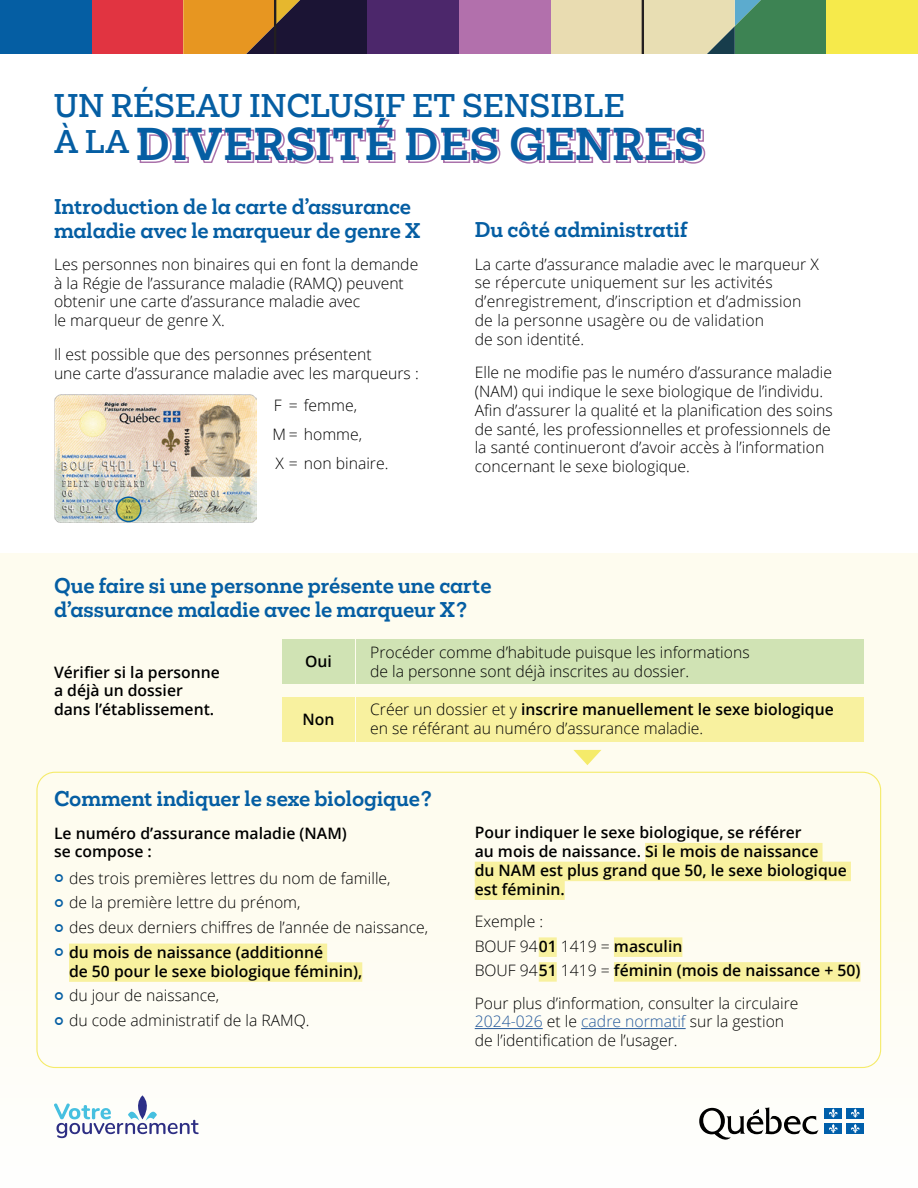
<style>
.page{position:relative;width:918px;height:1188px;background:#fff}
.page>*{position:absolute;margin:0;border:0;box-sizing:border-box;transform-origin:0 0}
.t1{font:700 42px "Mokoko";letter-spacing:.015em;color:#055ea3}
.t2{font:500 30px "Mokoko";color:#055ea3}
.t3{font:700 19.5px/24px "Mokoko";color:#055ea3}
.t4{font:300 15.75px/18.8px "Open Sans";color:#000}
.t5{font:600 15.75px/18.8px "Open Sans";color:#000}
.s1{font-weight:600}
.s2{font-weight:300}
.s3{color:#275b9b}
</style>
<div class="page">
<div style="left:0;top:553px;width:918px;height:635px;background:#fefcef"></div>
<div style="left:551px;top:0;width:92px;height:54px;background:#e9dcb1"></div>
<div style="left:459px;top:0;width:92px;height:54px;background:#b270ac"></div>
<div style="left:91px;top:0;width:92px;height:54px;background:#e13441"></div>
<div style="left:0;top:0;width:91px;height:54px;background:#055ea3"></div>
<div style="left:827px;top:0;width:91px;height:54px;background:#f6ea4b"></div>
<svg style="left:644px;top:0;width:183px;height:54px;background:#8cab83"></svg>
<div style="left:367px;top:0;width:92px;height:54px;background:#4c276b"></div>
<svg style="left:183px;top:0;width:184px;height:54px;background:#7f552b"></svg>
<hr style="left:274px;top:0;width:2px;height:54px;background:#231f20">
<hr style="left:642px;top:0;width:2px;height:54px;background:#231f20">
<svg style="left:699px;top:1107px;width:119px;height:33px"></svg>
<div style="left:825px;top:1108px;width:17px;height:10px;background:#005faa"></div>
<svg style="left:829px;top:1108px;width:9px;height:10px"></svg>
<div style="left:847px;top:1108px;width:17px;height:10px;background:#005faa"></div>
<svg style="left:851px;top:1108px;width:9px;height:10px"></svg>
<div style="left:825px;top:1123px;width:17px;height:11px;background:#005faa"></div>
<svg style="left:829px;top:1124px;width:9px;height:9px"></svg>
<div style="left:847px;top:1123px;width:17px;height:11px;background:#005faa"></div>
<svg style="left:851px;top:1124px;width:9px;height:9px"></svg>
<svg style="left:54px;top:1095px;width:145px;height:43px"></svg>
<img style="left:54px;top:394px;width:203px;height:129px">
<svg style="left:117px;top:497px;width:24px;height:25px"></svg>
<div style="left:116px;top:497px;width:26px;height:25px;border:2px solid #055ea3;border-radius:50%"></div>
<div style="left:69px;top:944px;width:258px;height:19px;background:#f8f19f"></div>
<div style="left:69px;top:962px;width:293px;height:20px;background:#f8f19f"></div>
<div style="left:357px;top:640px;width:507px;height:44px;background:#d0e3b4"></div>
<div style="left:357px;top:697px;width:507px;height:45px;background:#f8f19f"></div>
<div style="left:645px;top:843px;width:178px;height:19px;background:#f8f19f"></div>
<div style="left:475px;top:862px;width:376px;height:19px;background:#f8f19f"></div>
<div style="left:475px;top:880px;width:90px;height:20px;background:#f8f19f"></div>
<div style="left:539px;top:937px;width:18px;height:20px;background:#f8f19f"></div>
<div style="left:614px;top:937px;width:68px;height:20px;background:#f8f19f"></div>
<div style="left:539px;top:962px;width:18px;height:20px;background:#f8f19f"></div>
<div style="left:614px;top:962px;width:246px;height:20px;background:#f8f19f"></div>
<hr style="left:475px;top:1028px;width:68px;height:1px;background:#275b9b">
<hr style="left:581px;top:1028px;width:105px;height:1px;background:#275b9b">
<svg style="left:573px;top:750px;width:28px;height:15px"></svg>
<div style="left:282px;top:640px;width:73px;height:44px;background:#d0e3b4"></div>
<div style="left:282px;top:697px;width:73px;height:45px;background:#f8f19f"></div>
<h1 class="t2" style="left:54px;top:86px;width:572px">UN RÉSEAU INCLUSIF ET SENSIBLE</h1>
<h1 class="t1" style="left:54px;top:116px;width:651px"><sup>À</sup> <sup>LA</sup> DIVERSITÉ DES GENRES</h1>
<h2 class="t3" style="left:54px;top:194px;width:368px">Introduction de la carte d’assurance maladie avec le marqueur de genre X</h2>
<p class="t4" style="left:54px;top:254px;width:366px">Les personnes non binaires qui en font la demande à la Régie de l’assurance maladie (RAMQ) peuvent obtenir une carte d’assurance maladie avec<br>le marqueur de genre X.</p>
<p class="t4" style="left:54px;top:344px;width:366px">Il est possible que des personnes présentent<br>une carte d’assurance maladie avec les marqueurs :</p>
<h2 class="t3" style="left:475px;top:218px;width:214px">Du côté administratif</h2>
<p class="t4" style="left:475px;top:254px;width:346px">La carte d’assurance maladie avec le marqueur X se répercute uniquement sur les activités d’enregistrement, d’inscription et d’admission de la personne usagère ou de validation<br>de son identité.</p>
<p class="t4" style="left:475px;top:363px;width:360px">Elle ne modifie pas le numéro d’assurance maladie (NAM) qui indique le sexe biologique de l’individu.<br>Afin d’assurer la qualité et la planification des soins de santé, les professionnelles et professionnels de la santé continueront d’avoir accès à l’information concernant le sexe biologique.</p>
<p class="t4" style="left:274px;top:395px;width:85px">F = femme,</p>
<p class="t4" style="left:272px;top:424px;width:91px">M = homme,</p>
<p class="t4" style="left:276px;top:454px;width:114px">X = non binaire.</p>
<h2 class="t3" style="left:54px;top:574px;width:439px">Que faire si une personne présente une carte d’assurance maladie avec le marqueur X ?</h2>
<p class="t5" style="left:54px;top:662px;width:167px">Vérifier si la personne a déjà un dossier dans l’établissement.</p>
<p class="t5" style="left:305px;top:652px;width:28px">Oui</p>
<p class="t5" style="left:303px;top:709px;width:33px">Non</p>
<p class="t4" style="left:370px;top:642px;width:381px">Procéder comme d’habitude puisque les informations de la personne sont déjà inscrites au dossier.</p>
<p class="t4" style="left:370px;top:700px;width:465px">Créer un dossier et y <span class="s1">inscrire manuellement le sexe biologique </span>en se référant au numéro d’assurance maladie.</p>
<h2 class="t3" style="left:54px;top:787px;width:379px">Comment indiquer le sexe biologique ?</h2>
<p class="t5" style="left:54px;top:823px;width:294px">Le numéro d’assurance maladie (NAM) se compose :</p>
<p class="t4" style="left:69px;top:868px;width:323px">des trois premières lettres du nom de famille,</p>
<p class="t4" style="left:69px;top:893px;width:233px">de la première lettre du prénom,</p>
<p class="t4" style="left:69px;top:918px;width:361px">des deux derniers chiffres de l’année de naissance,</p>
<p class="t5" style="left:69px;top:942px;width:295px">du mois de naissance (additionné<br>de 50 pour le sexe biologique féminin),</p>
<p class="t4" style="left:69px;top:986px;width:152px">du jour de naissance,</p>
<p class="t4" style="left:69px;top:1011px;width:242px">du code administratif de la RAMQ.</p>
<p class="t5" style="left:475px;top:823px;width:374px">Pour indiquer le sexe biologique, se référer<br>au mois de naissance. Si le mois de naissance<br>du NAM est plus grand que 50, le sexe biologique est féminin.</p>
<p class="t4" style="left:475px;top:911px;width:70px">Exemple :</p>
<p class="t4" style="left:475px;top:936px;width:209px">BOUF 94<span class="s1">01</span> 1419 = <span class="s1">masculin</span></p>
<p class="t5" style="left:475px;top:961px;width:387px"><span class="s2">BOUF 94</span>51 <span class="s2">1419 =</span> féminin (mois de naissance + 50)</p>
<p class="t4" style="left:475px;top:993px;width:325px">Pour plus d’information, consulter la circulaire<br><span class="s3">2024-026</span> et le <span class="s3">cadre normatif</span> sur la gestion de l’identification de l’usager.</p>
</div>
